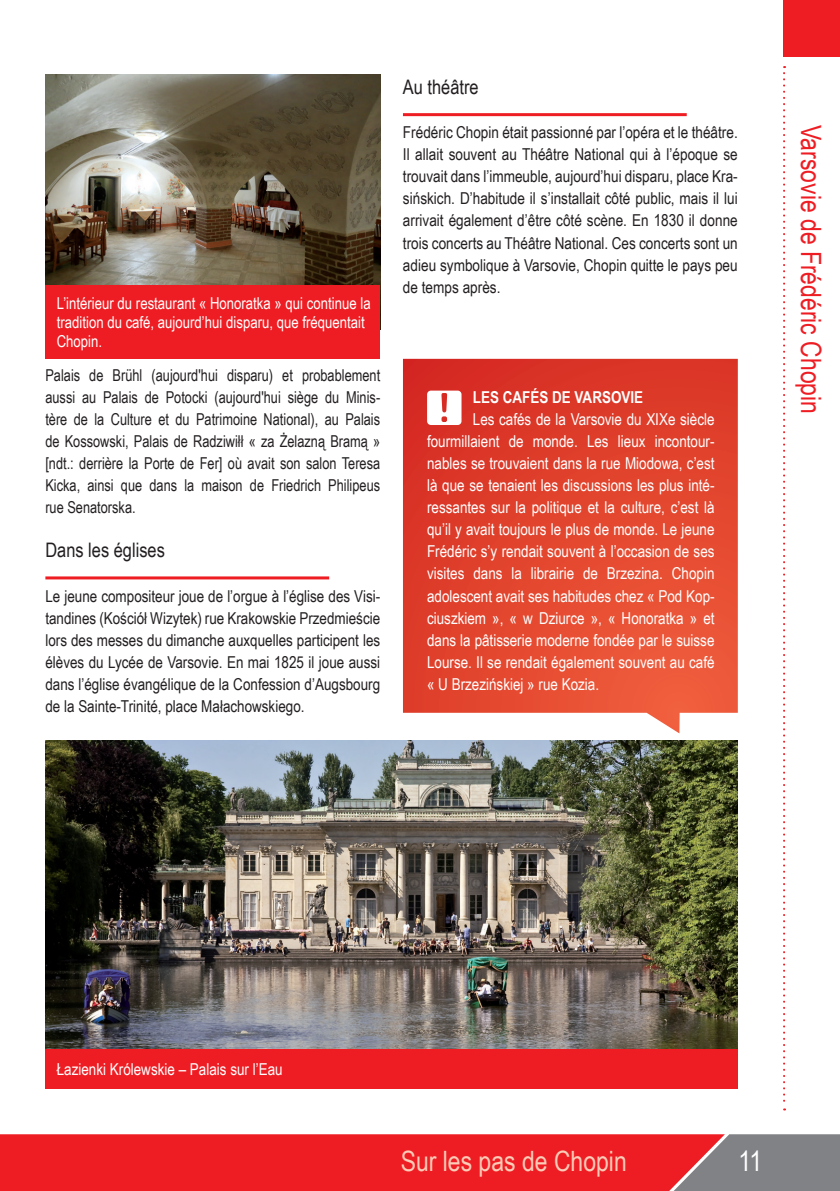
<style>
.page{position:relative;width:840px;height:1191px;background:#fff}
.page>*{position:absolute;margin:0;border:0;box-sizing:border-box;transform-origin:0 0}
.t1{font:28px "Arial Narrow";color:#ee1d23}
.t2{font:28px "Arial Narrow";color:#fcccb8}
.t3{font:28px "Arial Narrow";color:#fff}
.t4{font:20px "Arial Narrow";color:#231f20}
.t5{font:16.4px/22px "Arial Narrow";color:#231f20;text-align:justify}
.t6{font:16.4px/22px "Arial Narrow";color:#fff}
.t7{font:16.4px/22px "Arial Narrow";color:#231f20;text-align:justify;scale:.95 1}
.t8{font:700 16.4px "Arial Narrow";color:#fff}
</style>
<div class="page">
<img style="left:45px;top:740px;width:692px;height:309px">
<img style="left:45px;top:74px;width:335px;height:211px">
<div style="left:0;top:1134px;width:645px;height:57px;background:#ee1d23"></div>
<svg style="left:645px;top:1134px;width:194px;height:57px;background:#a16a6d"></svg>
<div style="left:782px;top:0;width:57px;height:57px;background:#ee1d23"></div>
<svg style="left:783px;top:66px;width:1px;height:1044px"></svg>
<hr style="left:45px;top:576px;width:284px;height:3px;background:#ee1d23">
<hr style="left:403px;top:113px;width:283px;height:3px;background:#ee1d23">
<svg style="left:403px;top:359px;width:334px;height:374px;background:#e34d38"></svg>
<div style="left:45px;top:1049px;width:692px;height:40px;background:#ee1d23"></div>
<div style="left:45px;top:285px;width:335px;height:74px;background:#ee1d23"></div>
<svg style="left:427px;top:390px;width:34px;height:35px"></svg>
<p class="t6" style="left:57px;top:293px;width:315px;line-height:19px">L’intérieur du restaurant « Honoratka » qui continue la tradition du café, aujourd’hui disparu, que fréquentait<br>Chopin.</p>
<p class="t7" style="left:45px;top:363px;width:354px">Palais de Brühl (aujourd'hui disparu) et probablement aussi au Palais de Potocki (aujourd'hui siège du Minis&shy;tère de la Culture et du Patrimoine National), au Palais de Kossowski, Palais de Radziwiłł « za Żelazną Bramą » [ndt.: derrière la Porte de Fer] où avait son salon Teresa Kicka, ainsi que dans la maison de Friedrich Philipeus rue Senatorska.</p>
<p class="t4" style="left:45px;top:535px;width:121px">Dans les églises</p>
<p class="t5" style="left:45px;top:584px;width:336px">Le jeune compositeur joue de l’orgue à l’église des Visi&shy;tandines (Kościół Wizytek) rue Krakowskie Przedmieście lors des messes du dimanche auxquelles participent les élèves du Lycée de Varsovie. En mai 1825 il joue aussi dans l’église évangélique de la Confession d’Augsbourg de la Sainte-Trinité, place Małachowskiego.</p>
<p class="t4" style="left:403px;top:72px;width:77px">Au théâtre</p>
<p class="t5" style="left:403px;top:121px;width:336px">Frédéric Chopin était passionné par l’opéra et le théâtre.<br>Il allait souvent au Théâtre National qui à l’époque se trouvait dans l’immeuble, aujourd’hui disparu, place Kra&shy;sińskich. D’habitude il s’installait côté public, mais il lui arrivait également d’être côté scène. En 1830 il donne trois concerts au Théâtre National. Ces concerts sont un adieu symbolique à Varsovie, Chopin quitte le pays peu de temps après.</p>
<p class="t8" style="left:472px;top:385px;width:172px">LES CAFÉS DE VARSOVIE</p>
<p class="t6" style="left:427px;top:407px;width:289px;text-align:justify;text-indent:46px">Les cafés de la Varsovie du XIXe siècle fourmillaient de monde. Les lieux incontour&shy;nables se trouvaient dans la rue Miodowa, c’est là que se tenaient les discussions les plus inté&shy;ressantes sur la politique et la culture, c’est là qu’il y avait toujours le plus de monde. Le jeune Frédéric s’y rendait souvent à l’occasion de ses visites dans la librairie de Brzezina. Chopin adolescent avait ses habitudes chez « Pod Kop&shy;ciuszkiem », « w Dziurce », « Honoratka » et dans la pâtisserie moderne fondée par le suisse Lourse. Il se rendait également souvent au café « U Brzezińskiej » rue Kozia.</p>
<h1 class="t1" style="left:831px;top:125px;width:291px;rotate:90deg">Varsovie de Frédéric Chopin</h1>
<p class="t6" style="left:57px;top:1057px;width:227px">Łazienki Królewskie – Palais sur l’Eau</p>
<h1 class="t2" style="left:400px;top:1140px;width:227px">Sur les pas de Chopin</h1>
<h1 class="t3" style="left:738px;top:1140px;width:25px">11</h1>
</div>
